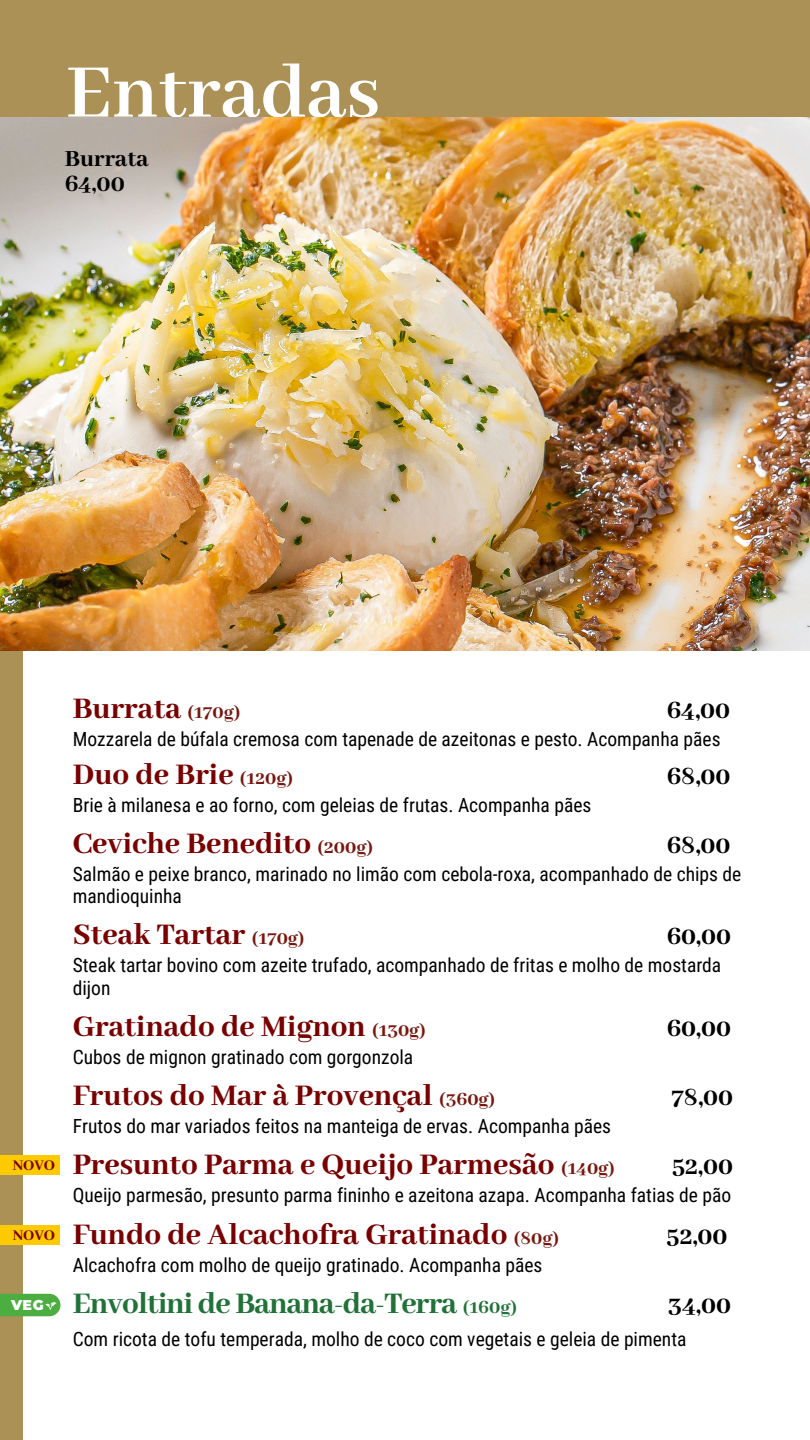
<style>
.page{position:relative;width:810px;height:1440px;background:#fff}
.page>*{position:absolute;margin:0;border:0;box-sizing:border-box;transform-origin:0 0}
.t1{font:700 83.62px "Abhaya Libre";color:#fff}
.t2{font:800 33px "Abhaya Libre";color:#790000}
.t3{font:800 33px "Abhaya Libre";letter-spacing:-.025em;color:#217239}
.t4{font:800 27px "Abhaya Libre";color:#000}
.t5{font:800 25.5px/25.5px "Abhaya Libre";color:#000}
.t6{font:19.5px/22.5px "Roboto Condensed";color:#000}
.t7{font:800 16.35px "Abhaya Libre";color:#790000}
.t8{font:900 14.17px "Montserrat";color:#fff}
.s1{font-size:20.25px;color:#78170e}
.s2{font-size:20.25px}
</style>
<div class="page">
<div style="left:0;top:0;width:810px;height:116px;background:#ac9157"></div>
<div style="left:0;top:0;width:22px;height:1440px;background:#ac9157"></div>
<img style="left:0;top:117px;width:809px;height:534px">
<div style="left:0;top:1156px;width:59px;height:19px;background:#ffca00"></div>
<div style="left:0;top:1225px;width:59px;height:20px;background:#ffca00"></div>
<svg style="left:0;top:1294px;width:60px;height:22px"></svg>
<h1 class="t1" style="left:66px;top:47px;width:316px">Entradas</h1>
<h3 class="t5" style="left:65px;top:146px;width:85px">Burrata<br>64,00</h3>
<p class="t7" style="left:13px;top:1156px;width:44px">NOVO</p>
<p class="t7" style="left:13px;top:1226px;width:44px">NOVO</p>
<p class="t8" style="left:11px;top:1294px;width:34px">VEG</p>
<h2 class="t2" style="left:73px;top:690px;width:169px">Burrata <span class="s1">(170g)</span></h2>
<h3 class="t4" style="left:667px;top:695px;width:65px">64,00</h3>
<p class="t6" style="left:73px;top:727px;width:649px">Mozzarela de búfala cremosa com tapenade de azeitonas e pesto. Acompanha pães</p>
<h2 class="t2" style="left:73px;top:756px;width:222px">Duo de Brie <span class="s1">(120g)</span></h2>
<h3 class="t4" style="left:667px;top:761px;width:65px">68,00</h3>
<p class="t6" style="left:73px;top:793px;width:520px">Brie à milanesa e ao forno, com geleias de frutas. Acompanha pães</p>
<h2 class="t2" style="left:73px;top:825px;width:302px">Ceviche Benedito <span class="s1">(200g)</span></h2>
<h3 class="t4" style="left:667px;top:830px;width:65px">68,00</h3>
<p class="t6" style="left:73px;top:862px;width:670px">Salmão e peixe branco, marinado no limão com cebola-roxa, acompanhado de chips de mandioquinha</p>
<h2 class="t2" style="left:73px;top:917px;width:233px">Steak Tartar <span class="s1">(170g)</span></h2>
<h3 class="t4" style="left:667px;top:922px;width:66px">60,00</h3>
<p class="t6" style="left:73px;top:953px;width:650px">Steak tartar bovino com azeite trufado, acompanhado de fritas e molho de mostarda dijon</p>
<h2 class="t2" style="left:73px;top:1008px;width:355px">Gratinado de Mignon <span class="s1">(130g)</span></h2>
<h3 class="t4" style="left:667px;top:1013px;width:66px">60,00</h3>
<p class="t6" style="left:73px;top:1045px;width:342px">Cubos de mignon gratinado com gorgonzola</p>
<h2 class="t2" style="left:73px;top:1077px;width:424px">Frutos do Mar à Provençal <span class="s1">(360g)</span></h2>
<h3 class="t4" style="left:671px;top:1082px;width:64px">78,00</h3>
<p class="t6" style="left:73px;top:1114px;width:540px">Frutos do mar variados feitos na manteiga de ervas. Acompanha pães</p>
<h2 class="t2" style="left:73px;top:1146px;width:544px">Presunto Parma e Queijo Parmesão <span class="s1">(140g)</span></h2>
<h3 class="t4" style="left:671px;top:1151px;width:63px">52,00</h3>
<p class="t6" style="left:73px;top:1183px;width:660px">Queijo parmesão, presunto parma fininho e azeitona azapa. Acompanha fatias de pão</p>
<h2 class="t2" style="left:73px;top:1217px;width:488px">Fundo de Alcachofra Gratinado <span class="s1">(80g)</span></h2>
<h3 class="t4" style="left:666px;top:1222px;width:63px">52,00</h3>
<p class="t6" style="left:73px;top:1253px;width:471px">Alcachofra com molho de queijo gratinado. Acompanha pães</p>
<h2 class="t3" style="left:73px;top:1286px;width:446px">Envoltini de Banana-da-Terra <span class="s2">(160g)</span></h2>
<h3 class="t4" style="left:668px;top:1291px;width:65px">34,00</h3>
<p class="t6" style="left:73px;top:1327px;width:615px">Com ricota de tofu temperada, molho de coco com vegetais e geleia de pimenta</p>
</div>
